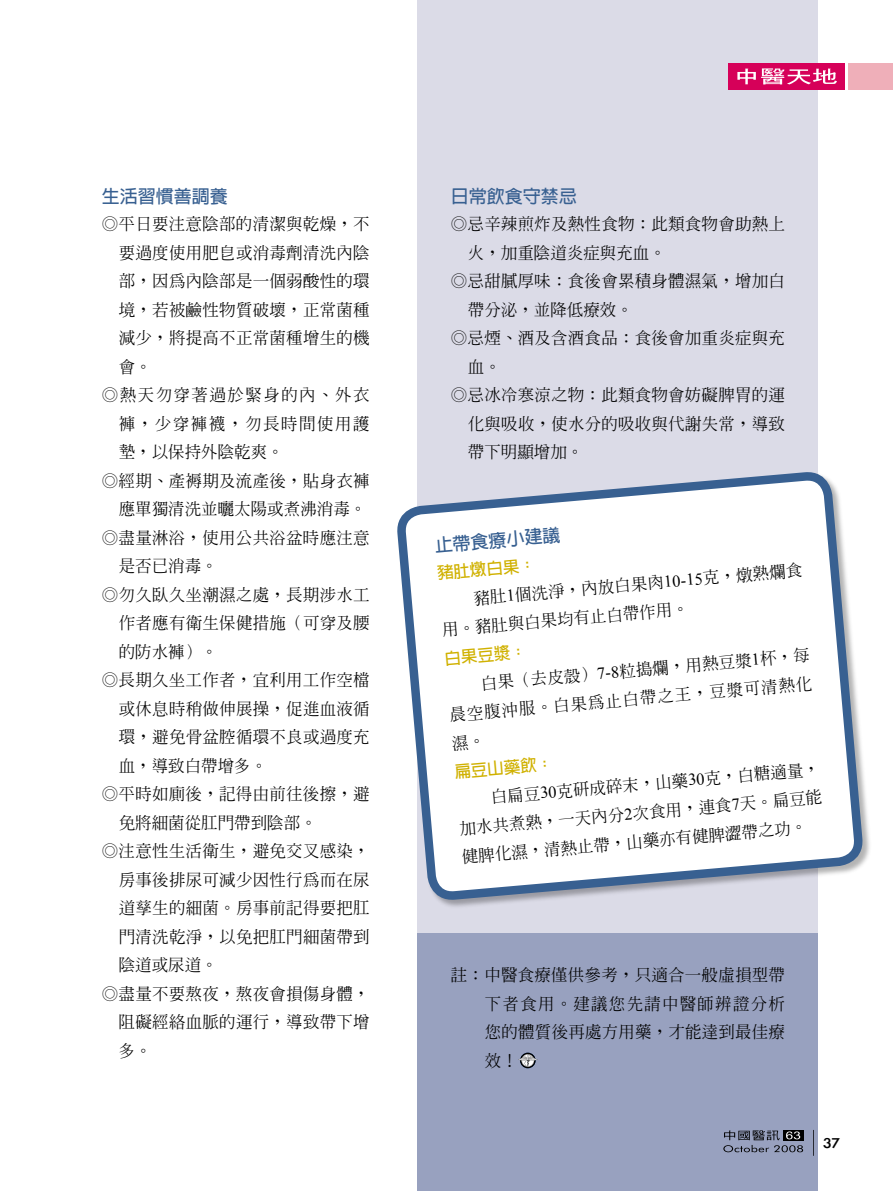
<style>
.page{position:relative;width:893px;height:1191px;background:#fff}
.page>*{position:absolute;margin:0;border:0;box-sizing:border-box;transform-origin:0 0}
.t1{font:700 18px "Lin Gothic";color:#386091}
.t2{font:500 16.5px/28.5px "Inn Ming";letter-spacing:.015em;color:#000;text-align:justify}
.t3{font:700 16.5px "Lin Gothic";color:#d0b100}
.t4{font:500 16.5px "Inn Ming";letter-spacing:.09em;color:#000}
.t5{font:500 16.5px "Inn Ming";letter-spacing:.095em;color:#000}
.t6{font:16.2px "Li Gothic Med";color:#000;scale:1.11 1}
.s1{font-family:"Times New Roman";font-weight:400}
</style>
<div class="page">
<div style="left:418px;top:0;width:400px;height:1191px;background:#dbdbe7"></div>
<div style="left:418px;top:933px;width:400px;height:258px;background:#98a1bf"></div>
<div style="left:396px;top:471px;width:476px;height:438px;background:#000;opacity:.3"></div>
<svg style="left:400px;top:301px;width:460px;height:596px"></svg>
<svg style="left:520px;top:1052px;width:16px;height:16px"></svg>
<svg style="left:518px;top:1054px;width:20px;height:12px"></svg>
<svg style="left:813px;top:1130px;width:1px;height:25px"></svg>
<svg style="left:723px;top:1130px;width:80px;height:22px"></svg>
<div style="left:728px;top:64px;width:116px;height:26px;background:#d60059"></div>
<div style="left:848px;top:64px;width:45px;height:26px;background:#efafb9"></div>
<svg style="left:737px;top:68px;width:100px;height:16px"></svg>
<p class="t1" style="left:102px;top:187px;width:127px">生活習慣善調養</p>
<p class="t2" style="left:102px;top:209px;width:269px">◎平日要注意陰部的清潔與乾燥，不</p>
<p class="t2" style="left:119px;top:238px;width:252px">要過度使用肥皂或消毒劑清洗內陰</p>
<p class="t2" style="left:119px;top:266px;width:252px">部，因為內陰部是一個弱酸性的環</p>
<p class="t2" style="left:119px;top:295px;width:252px">境，若被鹼性物質破壞，正常菌種</p>
<p class="t2" style="left:119px;top:323px;width:252px">減少，將提高不正常菌種增生的機</p>
<p class="t2" style="left:119px;top:352px;width:34px">會。</p>
<p class="t4" style="left:102px;top:386px;width:269px">◎熱天勿穿著過於緊身的內、外衣</p>
<p class="t5" style="left:119px;top:415px;width:252px">褲，少穿褲襪，勿長時間使用護</p>
<p class="t2" style="left:119px;top:437px;width:166px">墊，以保持外陰乾爽。</p>
<p class="t2" style="left:102px;top:466px;width:269px">◎經期、產褥期及流產後，貼身衣褲</p>
<p class="t2" style="left:119px;top:494px;width:249px">應單獨清洗並曬太陽或煮沸消毒。</p>
<p class="t2" style="left:102px;top:523px;width:269px">◎盡量淋浴，使用公共浴盆時應注意</p>
<p class="t2" style="left:119px;top:551px;width:100px">是否已消毒。</p>
<p class="t2" style="left:102px;top:580px;width:269px">◎勿久臥久坐潮濕之處，長期涉水工</p>
<p class="t2" style="left:119px;top:608px;width:252px">作者應有衛生保健措施（可穿及腰</p>
<p class="t2" style="left:119px;top:637px;width:100px">的防水褲）。</p>
<p class="t2" style="left:102px;top:665px;width:269px">◎長期久坐工作者，宜利用工作空檔</p>
<p class="t2" style="left:119px;top:694px;width:252px">或休息時稍做伸展操，促進血液循</p>
<p class="t2" style="left:119px;top:722px;width:252px">環，避免骨盆腔循環不良或過度充</p>
<p class="t2" style="left:119px;top:751px;width:150px">血，導致白帶增多。</p>
<p class="t2" style="left:102px;top:779px;width:269px">◎平時如廁後，記得由前往後擦，避</p>
<p class="t2" style="left:119px;top:808px;width:199px">免將細菌從肛門帶到陰部。</p>
<p class="t2" style="left:102px;top:836px;width:269px">◎注意性生活衛生，避免交叉感染，</p>
<p class="t2" style="left:119px;top:865px;width:252px">房事後排尿可減少因性行為而在尿</p>
<p class="t2" style="left:119px;top:893px;width:252px">道孳生的細菌。房事前記得要把肛</p>
<p class="t2" style="left:119px;top:922px;width:252px">門清洗乾淨，以免把肛門細菌帶到</p>
<p class="t2" style="left:119px;top:950px;width:100px">陰道或尿道。</p>
<p class="t2" style="left:102px;top:979px;width:269px">◎盡量不要熬夜，熬夜會損傷身體，</p>
<p class="t2" style="left:119px;top:1007px;width:252px">阻礙經絡血脈的運行，導致帶下增</p>
<p class="t2" style="left:119px;top:1036px;width:34px">多。</p>
<p class="t1" style="left:451px;top:187px;width:127px">日常飲食守禁忌</p>
<p class="t2" style="left:451px;top:209px;width:336px">◎忌辛辣煎炸及熱性食物：此類食物會助熱上</p>
<p class="t2" style="left:468px;top:238px;width:199px">火，加重陰道炎症與充血。</p>
<p class="t2" style="left:451px;top:266px;width:336px">◎忌甜膩厚味：食後會累積身體濕氣，增加白</p>
<p class="t2" style="left:468px;top:295px;width:166px">帶分泌，並降低療效。</p>
<p class="t2" style="left:451px;top:323px;width:336px">◎忌煙、酒及含酒食品：食後會加重炎症與充</p>
<p class="t2" style="left:468px;top:352px;width:34px">血。</p>
<p class="t2" style="left:451px;top:380px;width:336px">◎忌冰冷寒涼之物：此類食物會妨礙脾胃的運</p>
<p class="t2" style="left:468px;top:409px;width:319px">化與吸收，使水分的吸收與代謝失常，導致</p>
<p class="t2" style="left:468px;top:437px;width:117px">帶下明顯增加。</p>
<p class="t1" style="left:434px;top:536px;width:127px;rotate:-5deg">止帶食療小建議</p>
<p class="t3" style="left:436px;top:565px;width:100px;rotate:-5deg">豬肚燉白果：</p>
<p class="t2" style="left:438px;top:587px;width:366px;text-indent:34px;rotate:-5deg">豬肚<span class="s1">1</span>個洗淨，內放白果肉<span class="s1">10-15</span>克，燉熟爛食用。豬肚與白果均有止白帶作用。</p>
<p class="t3" style="left:444px;top:650px;width:84px;rotate:-5deg">白果豆漿：</p>
<p class="t2" style="left:446px;top:672px;width:366px;text-indent:34px;rotate:-5deg">白果（去皮殼）<span class="s1">7-8</span>粒搗爛，用熱豆漿<span class="s1">1</span>杯，每晨空腹沖服。白果為止白帶之王，豆漿可清熱化濕。</p>
<p class="t3" style="left:454px;top:763px;width:100px;rotate:-5deg">扁豆山藥飲：</p>
<p class="t2" style="left:456px;top:786px;width:366px;text-indent:34px;rotate:-5deg">白扁豆<span class="s1">30</span>克研成碎末，山藥<span class="s1">30</span>克，白糖適量，加水共煮熟，一天內分<span class="s1">2</span>次食用，連食<span class="s1">7</span>天。扁豆能健脾化濕，清熱止帶，山藥亦有健脾澀帶之功。</p>
<p class="t2" style="left:485px;top:960px;width:302px;text-indent:-34px">註：中醫食療僅供參考，只適合一般虛損型帶下者食用。建議您先請中醫師辨證分析您的體質後再處方用藥，才能達到最佳療效！</p>
<p class="t6" style="left:823px;top:1134px;width:9px">37</p>
</div>
